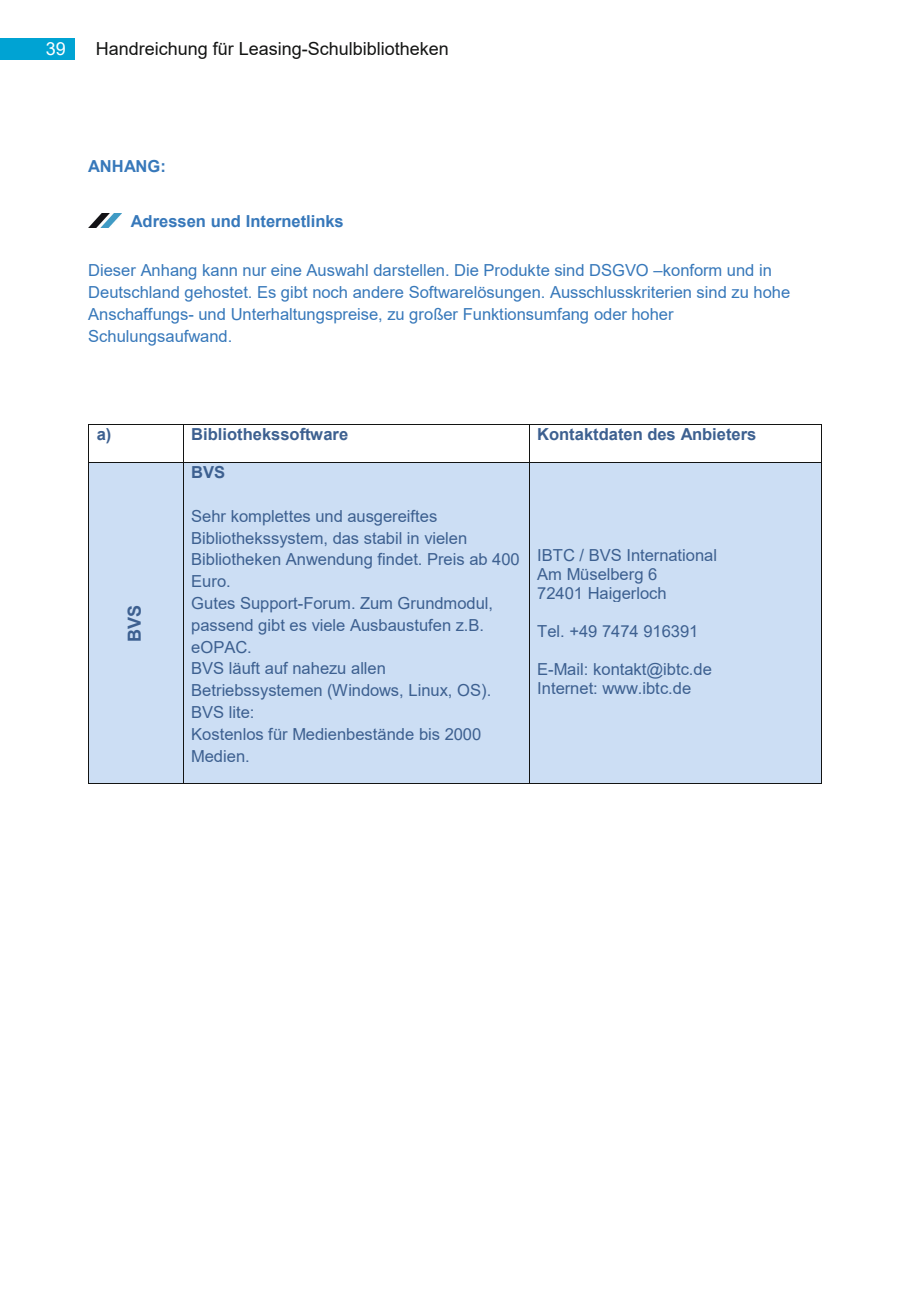
<style>
.page{position:relative;width:906px;height:1289px;background:#fff}
.page>*{position:absolute;margin:0;border:0;box-sizing:border-box;transform-origin:0 0}
.t1{font:18px "Arial";color:#131413}
.t2{font:700 18px "Arial";color:#3d6090}
.t3{font:18px "Arial";color:#fff}
.t4{font:16.5px/21.9px "Arial";color:#3d6090}
.t5{font:16.5px/21.9px "Arial";color:#3778ba}
.t6{font:700 16.5px "Arial";color:#3d6090}
.t7{font:700 16.5px "Arial";color:#3778ba}
</style>
<div class="page">
<div style="left:0;top:38px;width:74px;height:22px;background:#00a3d3"></div>
<img style="left:89px;top:214px;width:33px;height:13px">
<hr style="left:89px;top:424px;width:94px;height:1px;background:#131413">
<hr style="left:183px;top:424px;width:346px;height:1px;background:#131413">
<hr style="left:529px;top:424px;width:292px;height:1px;background:#131413">
<hr style="left:88px;top:425px;width:1px;height:37px;background:#131413">
<hr style="left:183px;top:425px;width:1px;height:37px;background:#131413">
<hr style="left:529px;top:425px;width:1px;height:37px;background:#131413">
<hr style="left:821px;top:425px;width:1px;height:37px;background:#131413">
<div style="left:89px;top:462px;width:94px;height:321px;background:#ccdef4"></div>
<div style="left:183px;top:462px;width:346px;height:321px;background:#ccdef4"></div>
<div style="left:529px;top:462px;width:292px;height:321px;background:#ccdef4"></div>
<hr style="left:89px;top:462px;width:94px;height:1px;background:#131413">
<hr style="left:183px;top:462px;width:346px;height:1px;background:#131413">
<hr style="left:529px;top:462px;width:292px;height:1px;background:#131413">
<hr style="left:88px;top:462px;width:1px;height:321px;background:#131413">
<hr style="left:89px;top:783px;width:94px;height:1px;background:#131413">
<hr style="left:183px;top:462px;width:1px;height:321px;background:#131413">
<hr style="left:183px;top:783px;width:346px;height:1px;background:#131413">
<hr style="left:529px;top:462px;width:1px;height:321px;background:#131413">
<hr style="left:529px;top:783px;width:292px;height:1px;background:#131413">
<hr style="left:821px;top:462px;width:1px;height:321px;background:#131413">
<p class="t3" style="left:46px;top:37px;width:22px">39</p>
<p class="t1" style="left:96px;top:37px;width:355px">Handreichung für Leasing-Schulbibliotheken</p>
<p class="t7" style="left:88px;top:154px;width:79px">ANHANG:</p>
<p class="t7" style="left:131px;top:210px;width:214px">Adressen und Internetlinks</p>
<p class="t5" style="left:88px;top:259px;width:703px">Dieser Anhang kann nur eine Auswahl darstellen. Die Produkte sind DSGVO –konform und in Deutschland gehostet. Es gibt noch andere Softwarelösungen. Ausschlusskriterien sind zu hohe Anschaffungs- und Unterhaltungspreise, zu großer Funktionsumfang oder hoher Schulungsaufwand.</p>
<p class="t6" style="left:97px;top:423px;width:16px">a)</p>
<p class="t6" style="left:191px;top:423px;width:158px">Bibliothekssoftware</p>
<p class="t6" style="left:537px;top:423px;width:221px">Kontaktdaten des Anbieters</p>
<p class="t2" style="left:122px;top:641px;width:39px;rotate:-90deg">BVS</p>
<p class="t6" style="left:191px;top:460px;width:35px">BVS</p>
<p class="t4" style="left:191px;top:505px;width:330px">Sehr komplettes und ausgereiftes<br>Bibliothekssystem, das stabil in vielen<br>Bibliotheken Anwendung findet. Preis ab 400<br>Euro.<br>Gutes Support-Forum. Zum Grundmodul, passend gibt es viele Ausbaustufen z.B. eOPAC.<br>BVS läuft auf nahezu allen<br>Betriebssystemen (Windows, Linux, OS).<br>BVS lite:<br>Kostenlos für Medienbestände bis 2000<br>Medien.</p>
<p class="t4" style="left:537px;top:545px;width:181px;line-height:19px">IBTC / BVS International<br>Am Müselberg 6<br>72401 Haigerloch</p>
<p class="t4" style="left:537px;top:620px;width:163px">Tel. +49 7474 916391</p>
<p class="t4" style="left:537px;top:659px;width:176px;line-height:18.9px">E-Mail: kontakt@ibtc.de<br>Internet: www.ibtc.de</p>
</div>
